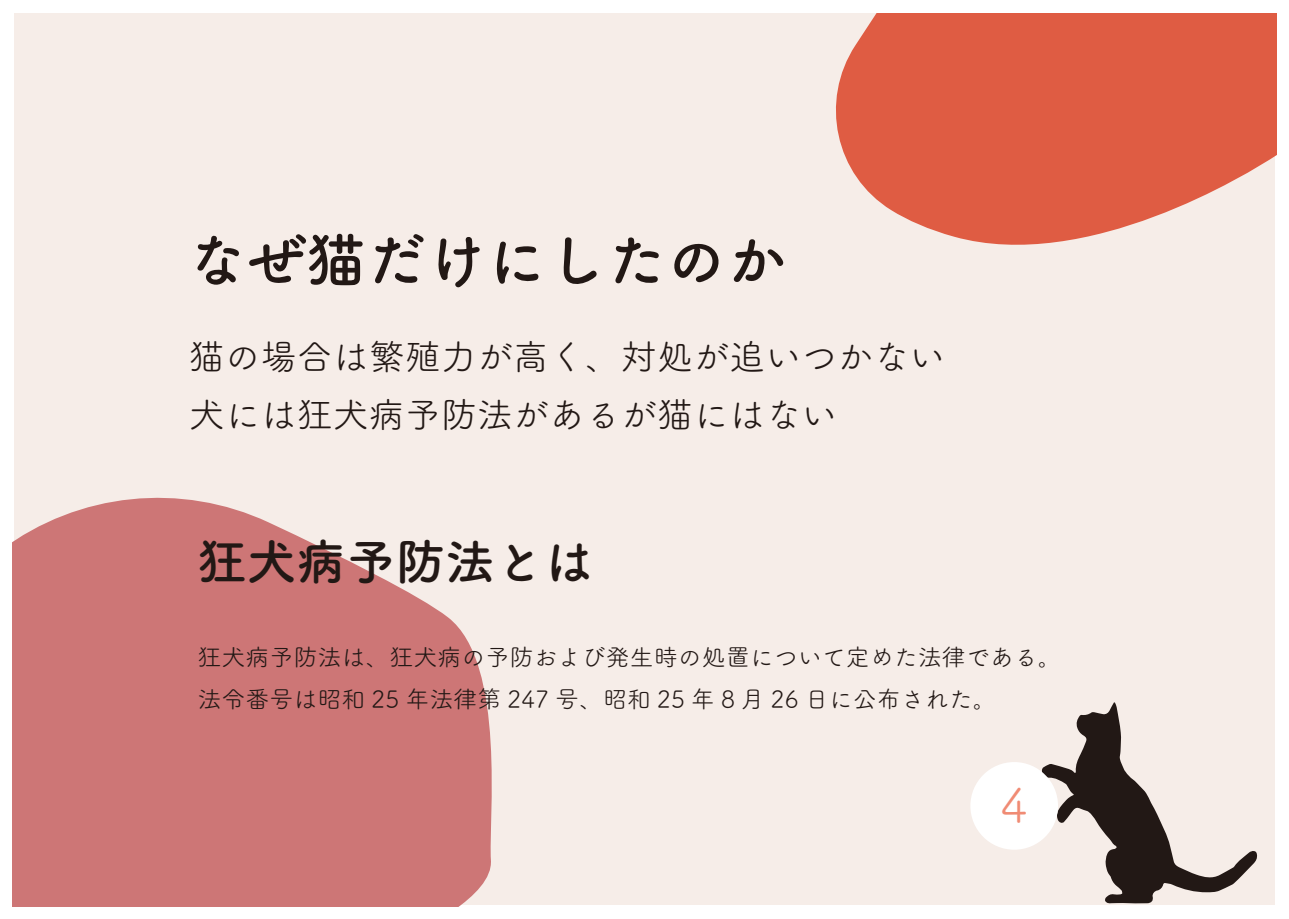
<style>
.page{position:relative;width:1289px;height:919px;background:#fff}
.page>*{position:absolute;margin:0;border:0;box-sizing:border-box;transform-origin:0 0}
.t1{font:700 60px "Tsuku A Rd Gothic";color:#221815}
.t2{font:700 49.5px "Tsuku A Rd Gothic";color:#221815}
.t3{font:48px "Tsuku A Rd Gothic";color:#f08b74}
.t4{font:36px "Tsuku A Rd Gothic";color:#221815}
.t5{font:24px/42px "Tsuku A Rd Gothic";color:#221815}
</style>
<div class="page">
<div style="left:14px;top:14px;width:1260px;height:891px;background:#f6ede8"></div>
<svg style="left:13px;top:497px;width:479px;height:409px;background:#d18383"></svg>
<svg style="left:819px;top:13px;width:457px;height:258px;fill:#df5c43"></svg>
<svg style="left:1041px;top:702px;width:216px;height:201px"></svg>
<div style="left:970px;top:762px;width:88px;height:87px;background:#fff;border-radius:50%"></div>
<h1 class="t1" style="left:186px;top:213px;width:601px">なぜ猫だけにしたのか</h1>
<h3 class="t4" style="left:189px;top:329px;width:757px">猫の場合は繁殖力が高く、対処が追いつかない</h3>
<h3 class="t4" style="left:189px;top:388px;width:649px">犬には狂犬病予防法があるが猫にはない</h3>
<h2 class="t2" style="left:197px;top:523px;width:398px">狂犬病予防法とは</h2>
<p class="t5" style="left:197px;top:635px;width:866px">狂犬病予防法は、狂犬病の予防および発生時の処置について定めた法律である。法令番号は昭和 25 年法律第 247 号、昭和 25 年 8 月 26 日に公布された。</p>
<h3 class="t3" style="left:999px;top:768px;width:29px">4</h3>
</div>
